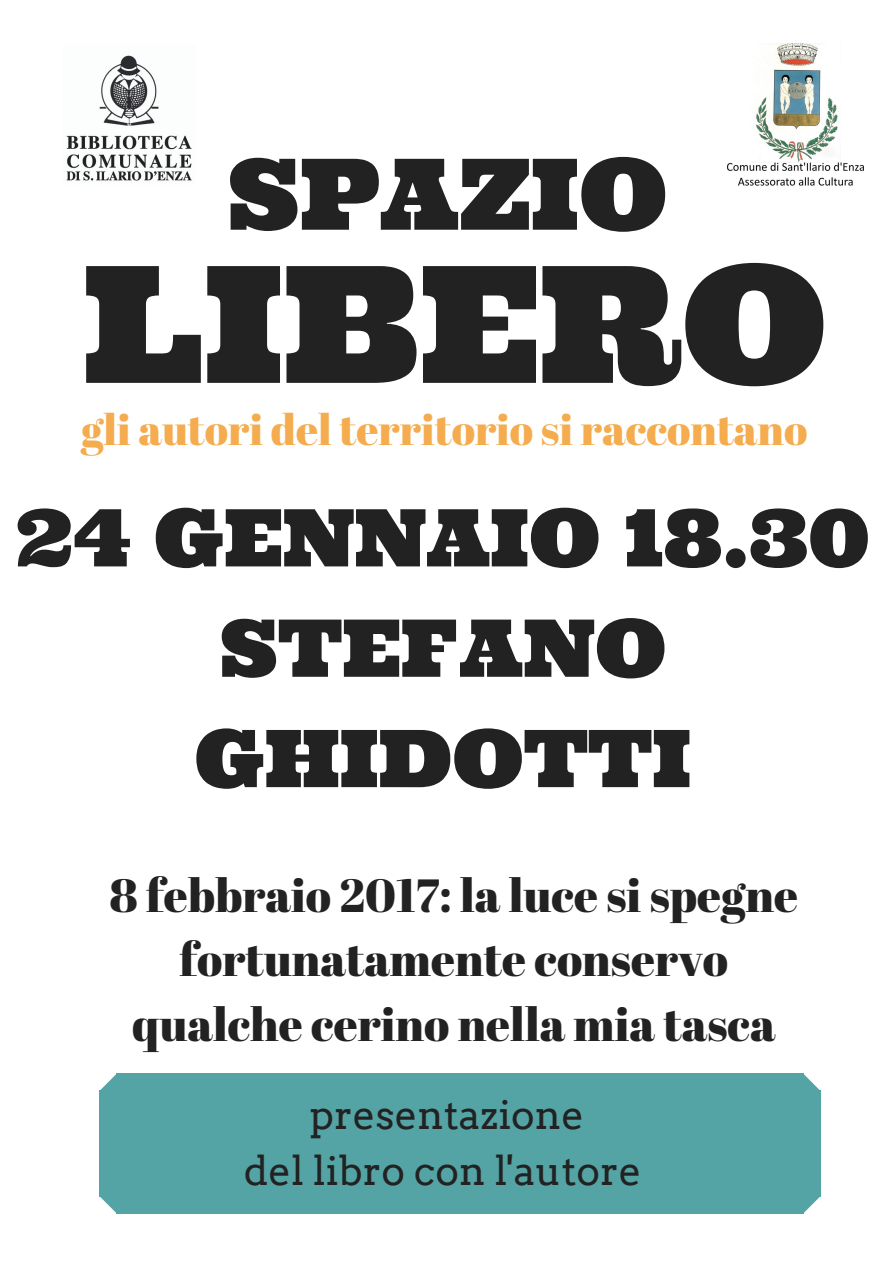
<style>
.page{position:relative;width:893px;height:1263px;background:#fff}
.page>*{position:absolute;margin:0;border:0;box-sizing:border-box;transform-origin:0 0}
.t1{font:162.3px "Ultra";color:#222}
.t2{font:98.55px "Ultra";color:#222}
.t3{font:79.5px/110.4px "Ultra";color:#222;text-align:center}
.t4{font:46.5px/64.2px "Abril Fatface";color:#222;text-align:center}
.t5{font:43.05px "Abril Fatface";color:#f4ac4e}
.t6{font:39.75px/55.2px "Arvo";color:#222;text-align:center}
</style>
<div class="page">
<svg style="left:804px;top:1197px;width:16px;height:16px"></svg>
<svg style="left:100px;top:1197px;width:16px;height:16px"></svg>
<div style="left:116px;top:1196px;width:688px;height:17px;background:#55a4a5"></div>
<div style="left:803px;top:1090px;width:17px;height:107px;background:#55a4a5"></div>
<div style="left:116px;top:1074px;width:688px;height:17px;background:#55a4a5"></div>
<div style="left:100px;top:1090px;width:17px;height:107px;background:#55a4a5"></div>
<div style="left:116px;top:1090px;width:688px;height:107px;background:#55a4a5"></div>
<svg style="left:100px;top:1074px;width:16px;height:16px"></svg>
<svg style="left:804px;top:1074px;width:16px;height:16px"></svg>
<img style="left:66px;top:55px;width:126px;height:126px">
<img style="left:727px;top:44px;width:137px;height:142px">
<h2 class="t2" style="left:228px;top:130px;width:441px">SPAZIO</h2>
<h1 class="t1" style="left:83px;top:219px;width:746px">LIBERO</h1>
<p class="t5" style="left:81px;top:399px;width:728px">gli autori del territorio si raccontano</p>
<h3 class="t3" style="left:17px;top:482px;width:854px">24 GENNAIO 18.30<br>STEFANO<br>GHIDOTTI</h3>
<p class="t4" style="left:109px;top:862px;width:690px">8 febbraio 2017: la luce si spegne fortunatamente conservo qualche cerino nella mia tasca</p>
<p class="t6" style="left:244px;top:1088px;width:399px">presentazione<br>del libro con l'autore</p>
</div>
